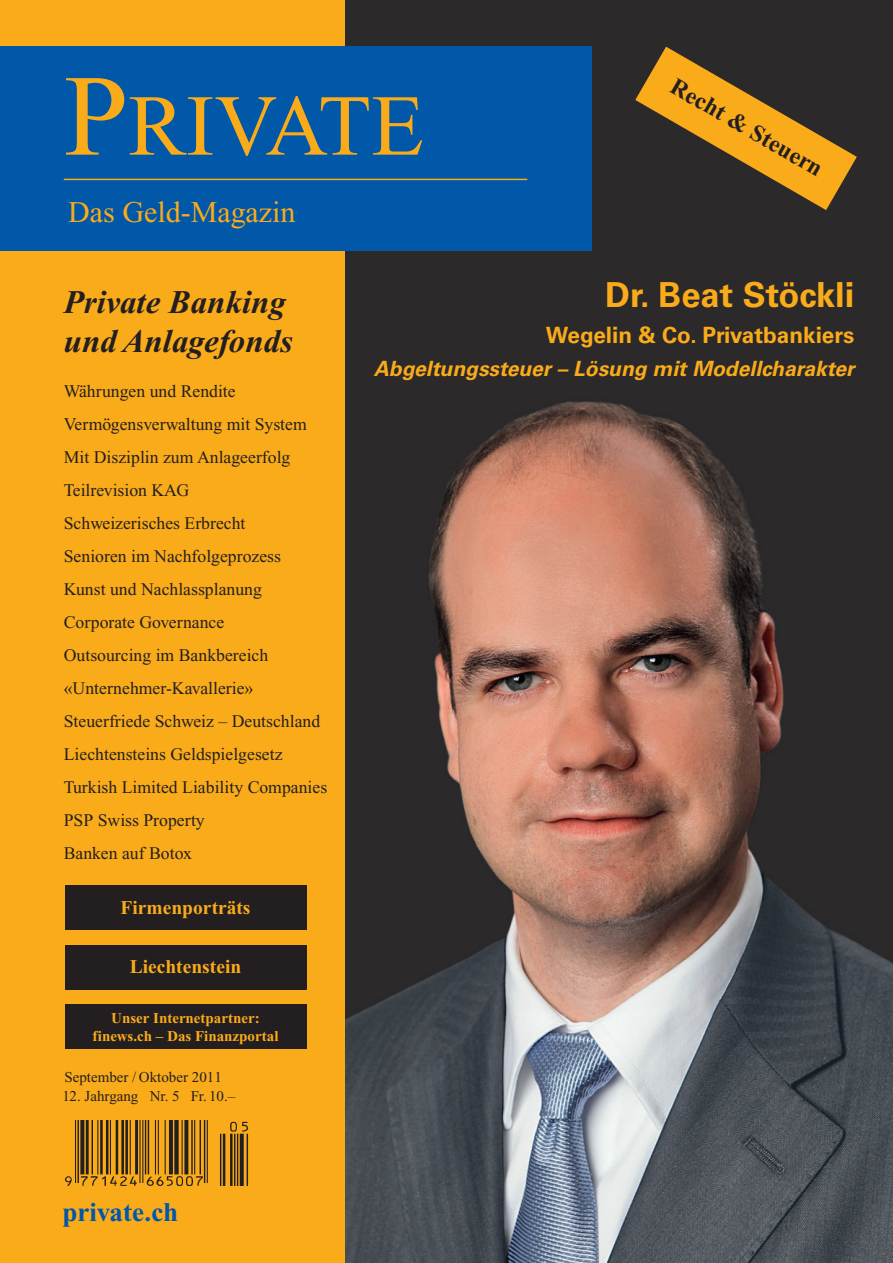
<style>
.page{position:relative;width:893px;height:1263px;background:#fff}
.page>*{position:absolute;margin:0;border:0;box-sizing:border-box;transform-origin:0 0}
.t1{font:86.7px "Times New Roman PS Std";color:#faab1a}
.t2{font:700 34.5px "Univers LT Std";color:#faab1a}
.t3{font:italic 700 33px/39px "Times New Roman PS Std";color:#231f20}
.t4{font:30px "Times New Roman PS Std";color:#faab1a}
.t5{font:700 27px "Times New Roman PS Std";color:#0157a8}
.t6{font:700 24px "Times New Roman PS Std";color:#231f20}
.t7{font:700 22.5px "Univers LT Std";color:#faab1a}
.t8{font:italic 700 21px "Univers LT Std";color:#faab1a}
.t9{font:700 19.5px "Times New Roman PS Std";color:#faab1a}
.t10{font:17.7px/33px "Times New Roman PS Std";color:#231f20}
.t11{font:700 15px/17.5px "Times New Roman PS Std";color:#faab1a;text-align:center}
.t12{font:15px "Times New Roman PS Std";color:#231f20}
.s1{font-size:115.5px}
</style>
<div class="page">
<img style="left:345px;top:0;width:548px;height:1263px">
<div style="left:0;top:0;width:345px;height:1263px;background:#faab1a"></div>
<div style="left:0;top:47px;width:591px;height:204px;background:#0157a8"></div>
<hr style="left:64px;top:179px;width:463px;height:1px;background:#faab1a">
<svg style="left:635px;top:47px;width:222px;height:163px;background:#785924"></svg>
<div style="left:65px;top:945px;width:241px;height:44px;background:#231f20"></div>
<div style="left:65px;top:885px;width:241px;height:44px;background:#231f20"></div>
<div style="left:65px;top:1004px;width:241px;height:45px;background:#231f20"></div>
<svg style="left:65px;top:1120px;width:183px;height:66px"></svg>
<h1 class="t1" style="left:64px;top:94px;width:362px"><span class="s1">P</span>RIVATE</h1>
<h3 class="t4" style="left:68px;top:201px;width:229px">Das Geld-Magazin</h3>
<h3 class="t6" style="left:676px;top:77px;width:173px;rotate:30deg">Recht &amp; Steuern</h3>
<h3 class="t3" style="left:64px;top:286px;width:231px">Private Banking und Anlagefonds</h3>
<p class="t10" style="left:64px;top:376px;width:265px">Währungen und Rendite<br>Vermögensverwaltung mit System<br>Mit Disziplin zum Anlageerfolg<br>Teilrevision KAG<br>Schweizerisches Erbrecht<br>Senioren im Nachfolgeprozess<br>Kunst und Nachlassplanung<br>Corporate Governance<br>Outsourcing im Bankbereich «Unternehmer-Kavallerie»<br>Steuerfriede Schweiz – Deutschland<br>Liechtensteins Geldspielgesetz<br>Turkish Limited Liability Companies<br>PSP Swiss Property<br>Banken auf Botox</p>
<p class="t9" style="left:121px;top:901px;width:131px">Firmenporträts</p>
<p class="t9" style="left:130px;top:960px;width:113px">Liechtenstein</p>
<p class="t11" style="left:92px;top:1011px;width:188px">Unser Internetpartner: finews.ch – Das Finanzportal</p>
<p class="t12" style="left:64px;top:1071px;width:159px">September / Oktober 2011</p>
<p class="t12" style="left:63px;top:1091px;width:174px">12. Jahrgang Nr. 5 Fr. 10.–</p>
<h3 class="t5" style="left:63px;top:1203px;width:117px">private.ch</h3>
<h2 class="t2" style="left:605px;top:282px;width:251px">Dr. Beat Stöckli</h2>
<p class="t7" style="left:546px;top:327px;width:310px">Wegelin &amp; Co. Privatbankiers</p>
<p class="t8" style="left:374px;top:361px;width:482px">Abgeltungssteuer – Lösung mit Modellcharakter</p>
</div>
